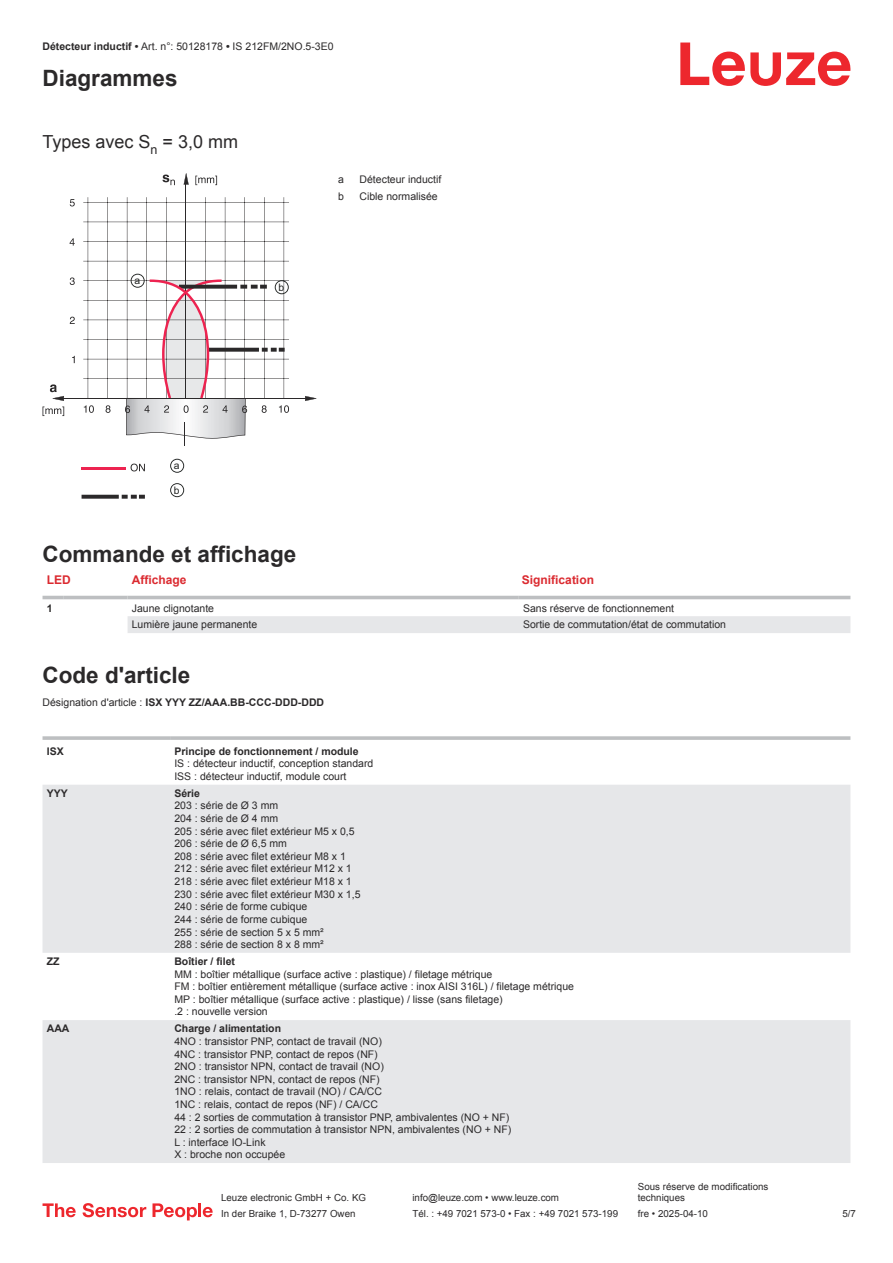
<style>
.page{position:relative;width:893px;height:1263px;background:#fff}
.page>*{position:absolute;margin:0;border:0;box-sizing:border-box;transform-origin:0 0}
.t1{font:700 22.5px "Arial";color:#2b292a}
.t2{font:18px "Arial";color:#2b292a}
.t3{font:700 12px "Arial";color:#db2a30}
.t4{font:10.5px/12.6px "Arial";color:#2b292a}
.t5{font:700 10.5px "Arial";color:#2b292a}
.t6{font:10.35px "Arial";color:#222423}
.t7{font:9.75px/11.7px "Arial";color:#2b292a}
.s1{font-weight:700}
.s2{font-weight:400}
</style>
<div class="page">
<svg style="left:680px;top:43px;width:170px;height:43px"></svg>
<svg style="left:43px;top:595px;width:807px;height:38px"></svg>
<div style="left:128px;top:616px;width:722px;height:17px;background:#e6e7e9"></div>
<hr style="left:43px;top:596px;width:21px;height:3px;background:#bdbfc1">
<hr style="left:64px;top:596px;width:64px;height:3px;background:#bdbfc1">
<hr style="left:128px;top:596px;width:391px;height:3px;background:#bdbfc1">
<hr style="left:519px;top:596px;width:331px;height:3px;background:#bdbfc1">
<svg style="left:43px;top:785px;width:807px;height:378px;fill:#e6e7e9"></svg>
<svg style="left:43px;top:736px;width:127px;height:4px"></svg>
<svg style="left:170px;top:736px;width:680px;height:4px;background:#c3c5c7"></svg>
<svg style="left:43px;top:1203px;width:33px;height:14px"></svg>
<svg style="left:83px;top:1203px;width:63px;height:14px"></svg>
<svg style="left:153px;top:1203px;width:44px;height:17px"></svg>
<hr style="left:198px;top:1203px;width:3px;height:14px;background:#ed272d">
<svg style="left:203px;top:1207px;width:10px;height:10px"></svg>
<svg style="left:106px;top:405px;width:5px;height:8px"></svg>
<hr style="left:185px;top:182px;width:1px;height:216px;background:#2b292a">
<hr style="left:284px;top:197px;width:1px;height:201px;background:#2b292a">
<hr style="left:264px;top:197px;width:1px;height:201px;background:#2b292a">
<hr style="left:244px;top:197px;width:1px;height:201px;background:#2b292a">
<hr style="left:225px;top:197px;width:1px;height:201px;background:#2b292a">
<hr style="left:205px;top:197px;width:1px;height:201px;background:#2b292a">
<hr style="left:88px;top:197px;width:1px;height:201px;background:#2b292a">
<hr style="left:107px;top:197px;width:1px;height:201px;background:#2b292a">
<hr style="left:127px;top:197px;width:1px;height:201px;background:#2b292a">
<hr style="left:146px;top:197px;width:1px;height:201px;background:#2b292a">
<hr style="left:166px;top:197px;width:1px;height:201px;background:#2b292a">
<hr style="left:83px;top:202px;width:206px;height:1px;background:#2b292a">
<hr style="left:83px;top:222px;width:206px;height:1px;background:#2b292a">
<hr style="left:83px;top:241px;width:206px;height:1px;background:#2b292a">
<hr style="left:83px;top:261px;width:206px;height:1px;background:#2b292a">
<hr style="left:83px;top:280px;width:206px;height:1px;background:#2b292a">
<hr style="left:83px;top:300px;width:206px;height:1px;background:#2b292a">
<hr style="left:83px;top:320px;width:206px;height:1px;background:#2b292a">
<hr style="left:83px;top:339px;width:206px;height:1px;background:#2b292a">
<hr style="left:83px;top:359px;width:206px;height:1px;background:#2b292a">
<hr style="left:83px;top:378px;width:206px;height:1px;background:#2b292a">
<svg style="left:195px;top:176px;width:22px;height:9px"></svg>
<svg style="left:184px;top:173px;width:5px;height:12px"></svg>
<svg style="left:305px;top:396px;width:11px;height:5px"></svg>
<svg style="left:84px;top:405px;width:10px;height:8px"></svg>
<svg style="left:43px;top:384px;width:21px;height:32px"></svg>
<svg style="left:162px;top:175px;width:13px;height:10px"></svg>
<hr style="left:63px;top:398px;width:246px;height:1px;background:#2b292a">
<svg style="left:72px;top:356px;width:3px;height:7px"></svg>
<svg style="left:70px;top:317px;width:5px;height:7px"></svg>
<svg style="left:70px;top:238px;width:5px;height:8px"></svg>
<svg style="left:70px;top:199px;width:5px;height:7px"></svg>
<svg style="left:70px;top:277px;width:5px;height:8px"></svg>
<hr style="left:82px;top:467px;width:44px;height:2px;background:#ed2350">
<svg style="left:131px;top:464px;width:14px;height:7px"></svg>
<svg style="left:122px;top:495px;width:23px;height:4px"></svg>
<svg style="left:82px;top:495px;width:37px;height:4px"></svg>
<svg style="left:170px;top:459px;width:14px;height:14px"></svg>
<svg style="left:125px;top:274px;width:164px;height:172px"></svg>
<svg style="left:170px;top:483px;width:14px;height:14px"></svg>
<p class="t4" style="left:43px;top:41px;width:293px"><span class="s1">Détecteur inductif •</span> Art. n°: 50128178 <span class="s1">•</span> IS 212FM/2NO.5-3E0</p>
<h1 class="t1" style="left:43px;top:69px;width:137px">Diagrammes</h1>
<h2 class="t2" style="left:43px;top:135px;width:197px">Types avec S<sub>n</sub> = 3,0 mm</h2>
<p class="t6" style="left:134px;top:275px;width:7px">a</p>
<p class="t6" style="left:278px;top:281px;width:7px">b</p>
<p class="t4" style="left:338px;top:174px;width:7px">a</p>
<p class="t4" style="left:360px;top:174px;width:83px">Détecteur inductif</p>
<p class="t4" style="left:338px;top:191px;width:7px">b</p>
<p class="t4" style="left:360px;top:191px;width:80px">Cible normalisée</p>
<p class="t6" style="left:174px;top:460px;width:7px">a</p>
<p class="t6" style="left:174px;top:484px;width:7px">b</p>
<h1 class="t1" style="left:43px;top:545px;width:255px">Commande et affichage</h1>
<p class="t3" style="left:47px;top:575px;width:25px">LED</p>
<p class="t3" style="left:132px;top:575px;width:56px">Affichage</p>
<p class="t3" style="left:522px;top:575px;width:74px">Signification</p>
<p class="t5" style="left:47px;top:604px;width:7px">1</p>
<p class="t4" style="left:132px;top:602px;width:84px">Jaune clignotante</p>
<p class="t4" style="left:523px;top:602px;width:153px">Sans réserve de fonctionnement</p>
<p class="t4" style="left:132px;top:619px;width:127px">Lumière jaune permanente</p>
<p class="t4" style="left:523px;top:619px;width:205px">Sortie de commutation/état de commutation</p>
<h1 class="t1" style="left:43px;top:666px;width:149px">Code d'article</h1>
<p class="t5" style="left:43px;top:698px;width:283px"><span class="s2">Désignation d'article :</span> ISX YYY ZZ/AAA.BB-CCC-DDD-DDD</p>
<p class="t5" style="left:47px;top:747px;width:18px">ISX</p>
<p class="t5" style="left:174px;top:747px;width:186px">Principe de fonctionnement / module</p>
<p class="t4" style="left:174px;top:758px;width:201px">IS : détecteur inductif, conception standard<br>ISS : détecteur inductif, module court</p>
<p class="t5" style="left:47px;top:789px;width:23px">YYY</p>
<p class="t5" style="left:174px;top:789px;width:27px">Série</p>
<p class="t4" style="left:174px;top:800px;width:188px">203 : série de Ø 3 mm<br>204 : série de Ø 4 mm<br>205 : série avec filet extérieur M5 x 0,5<br>206 : série de Ø 6,5 mm<br>208 : série avec filet extérieur M8 x 1<br>212 : série avec filet extérieur M12 x 1<br>218 : série avec filet extérieur M18 x 1<br>230 : série avec filet extérieur M30 x 1,5<br>240 : série de forme cubique<br>244 : série de forme cubique<br>255 : série de section 5 x 5 mm²<br>288 : série de section 8 x 8 mm²</p>
<p class="t5" style="left:47px;top:957px;width:14px">ZZ</p>
<p class="t5" style="left:174px;top:957px;width:62px">Boîtier / filet</p>
<p class="t4" style="left:174px;top:968px;width:401px">MM : boîtier métallique (surface active : plastique) / filetage métrique<br>FM : boîtier entièrement métallique (surface active : inox AISI 316L) / filetage métrique MP : boîtier métallique (surface active : plastique) / lisse (sans filetage)<br>.2 : nouvelle version</p>
<p class="t5" style="left:47px;top:1024px;width:24px">AAA</p>
<p class="t5" style="left:174px;top:1024px;width:108px">Charge / alimentation</p>
<p class="t4" style="left:174px;top:1036px;width:338px">4NO : transistor PNP, contact de travail (NO)<br>4NC : transistor PNP, contact de repos (NF)<br>2NO : transistor NPN, contact de travail (NO)<br>2NC : transistor NPN, contact de repos (NF)<br>1NO : relais, contact de travail (NO) / CA/CC<br>1NC : relais, contact de repos (NF) / CA/CC<br>44 : 2 sorties de commutation à transistor PNP, ambivalentes (NO + NF)<br>22 : 2 sorties de commutation à transistor NPN, ambivalentes (NO + NF)<br>L : interface IO-Link<br>X : broche non occupée</p>
<p class="t7" style="left:221px;top:1193px;width:146px">Leuze electronic GmbH + Co. KG</p>
<p class="t7" style="left:412px;top:1193px;width:148px">info@leuze.com • www.leuze.com</p>
<p class="t7" style="left:638px;top:1181px;width:132px">Sous réserve de modifications techniques</p>
<p class="t7" style="left:221px;top:1208px;width:136px">In der Braike 1, D-73277 Owen</p>
<p class="t7" style="left:412px;top:1208px;width:207px">Tél. : +49 7021 573-0 • Fax : +49 7021 573-199</p>
<p class="t7" style="left:638px;top:1208px;width:72px">fre • 2025-04-10</p>
<p class="t7" style="left:842px;top:1209px;width:15px">5 /7</p>
</div>
